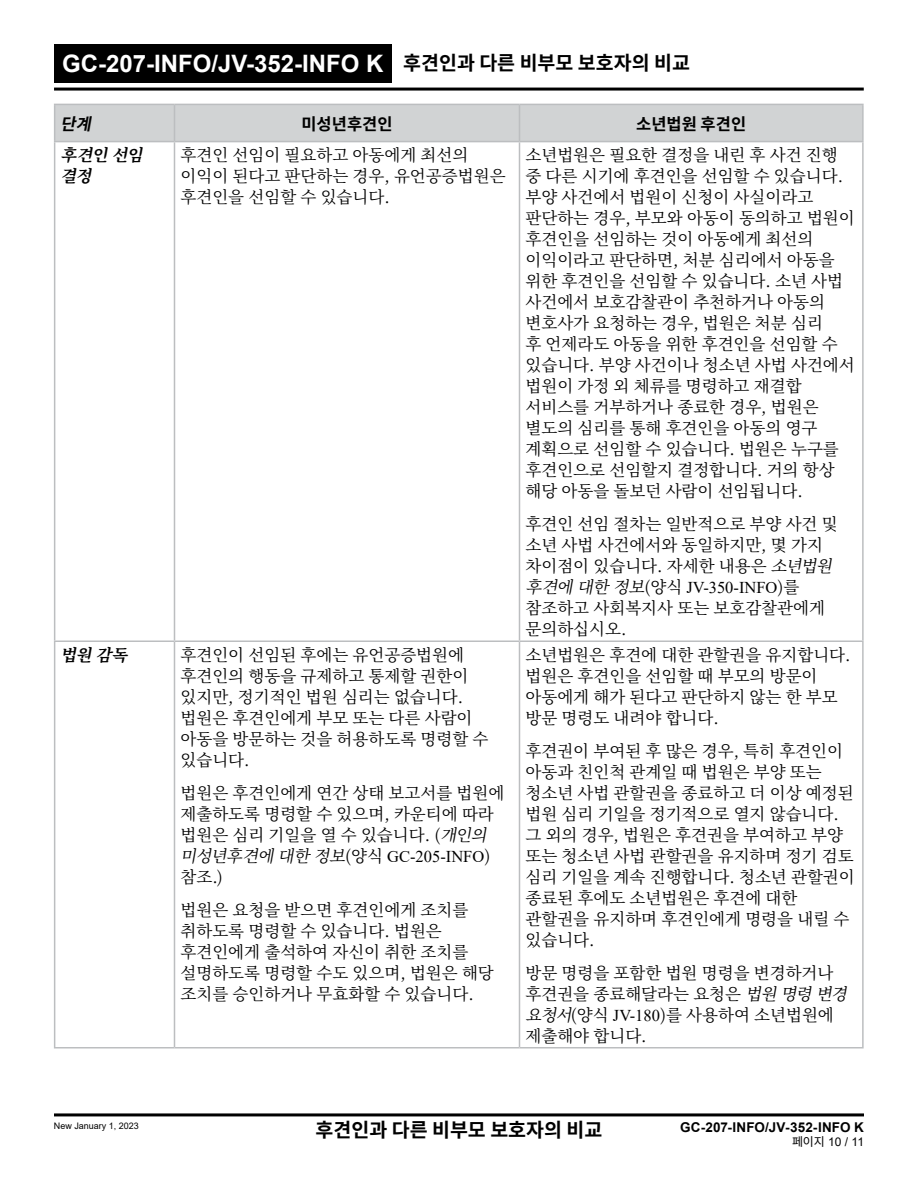
<style>
.page{position:relative;width:918px;height:1188px;background:#fff}
.page>*{position:absolute;margin:0;border:0;box-sizing:border-box;transform-origin:0 0}
.t1{font:700 24px "Arial";color:#fff}
.t2{font:700 19.5px "Source Han Sans K";color:#000}
.t3{font:16.5px/21px "Source Han Serif K";color:#000}
.t4{font:16.5px "Times New Roman";color:#000}
.t5{font:700 16.5px "Source Han Sans K";color:#000}
.t6{font:italic 700 16.5px/21px "Source Han Serif K";color:#000}
.t7{font:italic 700 16.5px "Source Han Sans K";color:#000}
.t8{font:700 13.5px "Arial";letter-spacing:.01em;color:#000}
.t9{font:12px "Arial";color:#000}
.t10{font:9px "Arial";color:#000}
.s1{font-family:"Source Han Sans K";font-size:19.5px;color:#000}
.s2{font-style:italic}
.s3{font-family:"Source Han Serif K";font-style:italic}
.s4{font-family:"Source Han Serif K"}
.s5{font-family:"Times New Roman"}
.s6{font-family:"Source Han Sans K"}
</style>
<div class="page">
<hr style="left:54px;top:1113px;width:810px;height:3px;background:#000">
<div style="left:54px;top:44px;width:338px;height:39px;background:#000"></div>
<hr style="left:54px;top:88px;width:810px;height:3px;background:#000">
<div style="left:55px;top:105px;width:807px;height:36px;background:#d1d3d4"></div>
<hr style="left:54px;top:104px;width:120px;height:1px;background:#bcbec0">
<hr style="left:54px;top:105px;width:1px;height:36px;background:#bcbec0">
<hr style="left:174px;top:104px;width:345px;height:1px;background:#bcbec0">
<hr style="left:174px;top:105px;width:1px;height:36px;background:#bcbec0">
<hr style="left:519px;top:104px;width:345px;height:1px;background:#bcbec0">
<hr style="left:519px;top:105px;width:1px;height:36px;background:#bcbec0">
<hr style="left:862px;top:105px;width:2px;height:36px;background:#bcbec0">
<hr style="left:54px;top:141px;width:120px;height:1px;background:#bcbec0">
<hr style="left:54px;top:142px;width:1px;height:498px;background:#bcbec0">
<hr style="left:174px;top:141px;width:345px;height:1px;background:#bcbec0">
<hr style="left:174px;top:142px;width:1px;height:498px;background:#bcbec0">
<hr style="left:519px;top:141px;width:345px;height:1px;background:#bcbec0">
<hr style="left:519px;top:142px;width:1px;height:498px;background:#bcbec0">
<hr style="left:862px;top:142px;width:2px;height:498px;background:#bcbec0">
<hr style="left:54px;top:640px;width:120px;height:2px;background:#bcbec0">
<hr style="left:54px;top:642px;width:1px;height:405px;background:#bcbec0">
<hr style="left:174px;top:640px;width:345px;height:2px;background:#bcbec0">
<hr style="left:174px;top:642px;width:1px;height:405px;background:#bcbec0">
<hr style="left:519px;top:640px;width:345px;height:2px;background:#bcbec0">
<hr style="left:519px;top:642px;width:1px;height:405px;background:#bcbec0">
<hr style="left:862px;top:642px;width:2px;height:405px;background:#bcbec0">
<hr style="left:54px;top:1047px;width:120px;height:1px;background:#bcbec0">
<hr style="left:174px;top:1047px;width:345px;height:1px;background:#bcbec0">
<hr style="left:519px;top:1047px;width:345px;height:1px;background:#bcbec0">
<h1 class="t1" style="left:62px;top:47px;width:629px">GC-207-INFO/JV-352-INFO K <span class="s1">후견인과 다른 비부모 보호자의 비교</span></h1>
<p class="t7" style="left:61px;top:114px;width:40px">단계</p>
<p class="t5" style="left:301px;top:114px;width:93px">미성년후견인</p>
<p class="t5" style="left:636px;top:114px;width:112px">소년법원 후견인</p>
<p class="t6" style="left:61px;top:145px;width:92px">후견인 선임 결정</p>
<p class="t3" style="left:180px;top:145px;width:327px">후견인 선임이 필요하고 아동에게 최선의 이익이 된다고 판단하는 경우, 유언공증법원은 후견인을 선임할 수 있습니다.</p>
<p class="t3" style="left:525px;top:145px;width:331px">소년법원은 필요한 결정을 내린 후 사건 진행 중 다른 시기에 후견인을 선임할 수 있습니다. 부양 사건에서 법원이 신청이 사실이라고 판단하는 경우, 부모와 아동이 동의하고 법원이 후견인을 선임하는 것이 아동에게 최선의 이익이라고 판단하면, 처분 심리에서 아동을 위한 후견인을 선임할 수 있습니다. 소년 사법 사건에서 보호감찰관이 추천하거나 아동의 변호사가 요청하는 경우, 법원은 처분 심리<br>후 언제라도 아동을 위한 후견인을 선임할 수 있습니다. 부양 사건이나 청소년 사법 사건에서 법원이 가정 외 체류를 명령하고 재결합 서비스를 거부하거나 종료한 경우, 법원은 별도의 심리를 통해 후견인을 아동의 영구 계획으로 선임할 수 있습니다. 법원은 누구를 후견인으로 선임할지 결정합니다. 거의 항상 해당 아동을 돌보던 사람이 선임됩니다.</p>
<p class="t3" style="left:525px;top:514px;width:316px">후견인 선임 절차는 일반적으로 부양 사건 및 소년 사법 사건에서와 동일하지만, 몇 가지 차이점이 있습니다. 자세한 내용은 <span class="s2">소년법원</span></p>
<p class="t4" style="left:526px;top:576px;width:276px"><span class="s3">후견에 대한 정보</span><span class="s4">(양식</span> JV-350-INFO<span class="s4">)를</span></p>
<p class="t3" style="left:526px;top:598px;width:301px">참조하고 사회복지사 또는 보호감찰관에게 문의하십시오.</p>
<p class="t6" style="left:61px;top:645px;width:77px">법원 감독</p>
<p class="t3" style="left:180px;top:644px;width:310px">후견인이 선임된 후에는 유언공증법원에 후견인의 행동을 규제하고 통제할 권한이 있지만, 정기적인 법원 심리는 없습니다. 법원은 후견인에게 부모 또는 다른 사람이 아동을 방문하는 것을 허용하도록 명령할 수 있습니다.</p>
<p class="t3" style="left:180px;top:782px;width:325px">법원은 후견인에게 연간 상태 보고서를 법원에 제출하도록 명령할 수 있으며, 카운티에 따라 법원은 심리 기일을 열 수 있습니다. (<span class="s2">개인의</span></p>
<p class="t4" style="left:181px;top:844px;width:311px"><span class="s3">미성년후견에 대한 정보</span><span class="s4">(양식</span> GC-205-INFO<span class="s4">)</span></p>
<p class="t3" style="left:181px;top:860px;width:289px;line-height:33px">참조.)<br>법원은 요청을 받으면 후견인에게 조치를</p>
<p class="t3" style="left:181px;top:920px;width:315px">취하도록 명령할 수 있습니다. 법원은 후견인에게 출석하여 자신이 취한 조치를 설명하도록 명령할 수도 있으며, 법원은 해당 조치를 승인하거나 무효화할 수 있습니다.</p>
<p class="t3" style="left:526px;top:644px;width:327px">소년법원은 후견에 대한 관할권을 유지합니다. 법원은 후견인을 선임할 때 부모의 방문이 아동에게 해가 된다고 판단하지 않는 한 부모 방문 명령도 내려야 합니다.</p>
<p class="t3" style="left:526px;top:740px;width:331px">후견권이 부여된 후 많은 경우, 특히 후견인이 아동과 친인척 관계일 때 법원은 부양 또는 청소년 사법 관할권을 종료하고 더 이상 예정된 법원 심리 기일을 정기적으로 열지 않습니다. 그 외의 경우, 법원은 후견권을 부여하고 부양 또는 청소년 사법 관할권을 유지하며 정기 검토 심리 기일을 계속 진행합니다. 청소년 관할권이 종료된 후에도 소년법원은 후견에 대한 관할권을 유지하며 후견인에게 명령을 내릴 수 있습니다.</p>
<p class="t3" style="left:525px;top:962px;width:332px">방문 명령을 포함한 법원 명령을 변경하거나 후견권을 종료해달라는 요청은 <span class="s2">법원 명령 변경 요청서</span>(양식 <span class="s5">JV-180</span>)를 사용하여 소년법원에 제출해야 합니다.</p>
<p class="t10" style="left:54px;top:1120px;width:87px">New January 1, 2023</p>
<p class="t2" style="left:316px;top:1119px;width:288px">후견인과 다른 비부모 보호자의 비교</p>
<p class="t8" style="left:680px;top:1117px;width:185px">GC-207-INFO/JV-352-INFO K</p>
<p class="t9" style="left:792px;top:1134px;width:73px"><span class="s6">페이지</span> 10 / 11</p>
</div>
